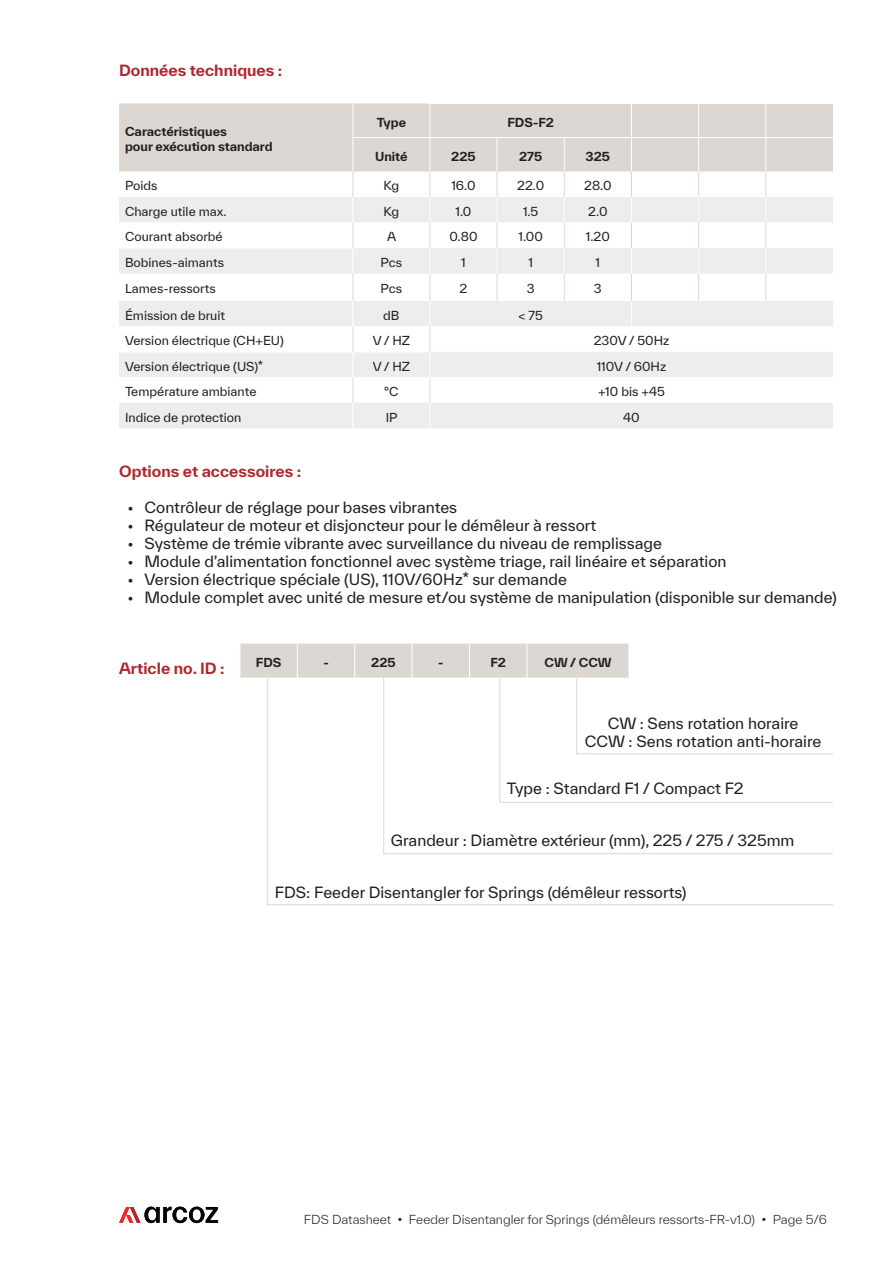
<style>
.page{position:relative;width:893px;height:1263px;background:#fff}
.page>*{position:absolute;margin:0;border:0;box-sizing:border-box;transform-origin:0 0}
.t1{font:15px "TWK Everett";color:#231f20}
.t2{font:700 15px "TWK Everett";color:#ae282e}
.t3{font:12px "TWK Everett";color:#231f20}
.t4{font:700 12px "TWK Everett";color:#231f20}
.t5{font:300 12px "TWK Everett";color:#231f20}
</style>
<div class="page">
<svg style="left:119px;top:1207px;width:99px;height:16px"></svg>
<div style="left:119px;top:103px;width:714px;height:69px;background:#ddd7d4"></div>
<hr style="left:353px;top:103px;width:1px;height:35px;background:#fff">
<hr style="left:353px;top:138px;width:1px;height:34px;background:#fff">
<hr style="left:429px;top:104px;width:1px;height:33px;background:#fff">
<hr style="left:429px;top:138px;width:1px;height:34px;background:#fff">
<hr style="left:497px;top:138px;width:1px;height:34px;background:#fff">
<hr style="left:564px;top:138px;width:1px;height:34px;background:#fff">
<hr style="left:631px;top:104px;width:1px;height:33px;background:#fff">
<hr style="left:631px;top:138px;width:1px;height:34px;background:#fff">
<hr style="left:698px;top:104px;width:1px;height:33px;background:#fff">
<hr style="left:698px;top:138px;width:1px;height:34px;background:#fff">
<hr style="left:765px;top:104px;width:1px;height:33px;background:#fff">
<hr style="left:765px;top:138px;width:1px;height:34px;background:#fff">
<hr style="left:429px;top:103px;width:68px;height:1px;background:#fff">
<hr style="left:497px;top:103px;width:67px;height:1px;background:#fff">
<hr style="left:564px;top:103px;width:67px;height:1px;background:#fff">
<hr style="left:631px;top:103px;width:34px;height:1px;background:#fff">
<hr style="left:665px;top:103px;width:34px;height:1px;background:#fff">
<hr style="left:699px;top:103px;width:67px;height:1px;background:#fff">
<hr style="left:766px;top:103px;width:67px;height:1px;background:#fff">
<hr style="left:353px;top:137px;width:77px;height:1px;background:#fff">
<svg style="left:119px;top:172px;width:714px;height:256px"></svg>
<hr style="left:430px;top:137px;width:67px;height:1px;background:#fff">
<hr style="left:497px;top:137px;width:67px;height:1px;background:#fff">
<hr style="left:564px;top:137px;width:67px;height:1px;background:#fff">
<hr style="left:631px;top:137px;width:34px;height:1px;background:#fff">
<hr style="left:665px;top:137px;width:34px;height:1px;background:#fff">
<hr style="left:699px;top:137px;width:67px;height:1px;background:#fff">
<hr style="left:766px;top:137px;width:67px;height:1px;background:#fff">
<div style="left:241px;top:644px;width:388px;height:34px;background:#ddd7d4"></div>
<hr style="left:297px;top:644px;width:1px;height:34px;background:#fff">
<hr style="left:354px;top:644px;width:1px;height:34px;background:#fff">
<hr style="left:412px;top:644px;width:1px;height:34px;background:#fff">
<hr style="left:469px;top:644px;width:1px;height:34px;background:#fff">
<hr style="left:527px;top:644px;width:1px;height:34px;background:#fff">
<hr style="left:576px;top:678px;width:1px;height:76px;background:#ddd7d4">
<hr style="left:499px;top:678px;width:1px;height:125px;background:#ddd7d4">
<hr style="left:383px;top:678px;width:1px;height:176px;background:#ddd7d4">
<hr style="left:267px;top:678px;width:1px;height:227px;background:#ddd7d4">
<hr style="left:576px;top:753px;width:257px;height:1px;background:#ddd7d4">
<hr style="left:499px;top:802px;width:334px;height:1px;background:#ddd7d4">
<hr style="left:383px;top:853px;width:450px;height:1px;background:#ddd7d4">
<hr style="left:267px;top:904px;width:566px;height:1px;background:#ddd7d4">
<p class="t2" style="left:119px;top:60px;width:165px">Données techniques :</p>
<p class="t4" style="left:125px;top:123px;width:103px">Caractéristiques</p>
<p class="t4" style="left:125px;top:138px;width:149px">pour exécution standard</p>
<p class="t4" style="left:377px;top:113px;width:31px">Type</p>
<p class="t4" style="left:507px;top:113px;width:48px">FDS-F2</p>
<p class="t4" style="left:375px;top:147px;width:34px">Unité</p>
<p class="t4" style="left:451px;top:147px;width:26px">225</p>
<p class="t4" style="left:519px;top:147px;width:25px">275</p>
<p class="t4" style="left:586px;top:147px;width:26px">325</p>
<p class="t3" style="left:125px;top:177px;width:34px">Poids</p>
<p class="t3" style="left:384px;top:177px;width:17px">Kg</p>
<p class="t3" style="left:451px;top:177px;width:26px">16.0</p>
<p class="t3" style="left:517px;top:177px;width:29px">22.0</p>
<p class="t3" style="left:584px;top:177px;width:29px">28.0</p>
<p class="t3" style="left:125px;top:203px;width:103px">Charge utile max.</p>
<p class="t3" style="left:384px;top:203px;width:17px">Kg</p>
<p class="t3" style="left:455px;top:203px;width:17px">1.0</p>
<p class="t3" style="left:523px;top:203px;width:17px">1.5</p>
<p class="t3" style="left:588px;top:203px;width:21px">2.0</p>
<p class="t3" style="left:125px;top:228px;width:99px">Courant absorbé</p>
<p class="t3" style="left:387px;top:228px;width:11px">A</p>
<p class="t3" style="left:449px;top:228px;width:30px">0.80</p>
<p class="t3" style="left:518px;top:228px;width:26px">1.00</p>
<p class="t3" style="left:586px;top:228px;width:26px">1.20</p>
<p class="t3" style="left:125px;top:254px;width:100px">Bobines-aimants</p>
<p class="t3" style="left:381px;top:254px;width:23px">Pcs</p>
<p class="t3" style="left:461px;top:254px;width:6px">1</p>
<p class="t3" style="left:528px;top:254px;width:6px">1</p>
<p class="t3" style="left:596px;top:254px;width:6px">1</p>
<p class="t3" style="left:125px;top:280px;width:92px">Lames-ressorts</p>
<p class="t3" style="left:381px;top:280px;width:23px">Pcs</p>
<p class="t3" style="left:460px;top:280px;width:9px">2</p>
<p class="t3" style="left:527px;top:280px;width:9px">3</p>
<p class="t3" style="left:594px;top:280px;width:9px">3</p>
<p class="t3" style="left:125px;top:307px;width:102px">Émission de bruit</p>
<p class="t3" style="left:383px;top:307px;width:18px">dB</p>
<p class="t3" style="left:518px;top:307px;width:26px">&lt; 75</p>
<p class="t3" style="left:125px;top:332px;width:160px">Version électrique (CH+EU)</p>
<p class="t3" style="left:373px;top:332px;width:39px">V / HZ</p>
<p class="t3" style="left:594px;top:332px;width:77px">230V / 50Hz</p>
<p class="t3" style="left:125px;top:358px;width:140px">Version électrique (US)*</p>
<p class="t3" style="left:373px;top:358px;width:39px">V / HZ</p>
<p class="t3" style="left:597px;top:358px;width:71px">110V / 60Hz</p>
<p class="t3" style="left:125px;top:383px;width:133px">Température ambiante</p>
<p class="t3" style="left:384px;top:383px;width:16px">°C</p>
<p class="t3" style="left:598px;top:383px;width:68px">+10 bis +45</p>
<p class="t3" style="left:125px;top:409px;width:118px">Indice de protection</p>
<p class="t3" style="left:386px;top:409px;width:13px">IP</p>
<p class="t3" style="left:623px;top:409px;width:18px">40</p>
<p class="t2" style="left:119px;top:461px;width:184px">Options et accessoires :</p>
<p class="t1" style="left:128px;top:497px;width:331px">• Contrôleur de réglage pour bases vibrantes</p>
<p class="t1" style="left:128px;top:515px;width:470px">• Régulateur de moteur et disjoncteur pour le démêleur à ressort</p>
<p class="t1" style="left:128px;top:533px;width:536px">• Système de trémie vibrante avec surveillance du niveau de remplissage</p>
<p class="t1" style="left:128px;top:551px;width:601px">• Module d’alimentation fonctionnel avec système triage, rail linéaire et séparation</p>
<p class="t1" style="left:128px;top:569px;width:441px">• Version électrique spéciale (US), 110V/60Hz* sur demande</p>
<p class="t1" style="left:128px;top:587px;width:711px">• Module complet avec unité de mesure et/ou système de manipulation (disponible sur demande)</p>
<p class="t2" style="left:119px;top:658px;width:107px">Article no. ID :</p>
<p class="t4" style="left:256px;top:653px;width:27px">FDS</p>
<p class="t4" style="left:323px;top:653px;width:7px">-</p>
<p class="t4" style="left:371px;top:653px;width:26px">225</p>
<p class="t4" style="left:438px;top:653px;width:7px">-</p>
<p class="t4" style="left:490px;top:653px;width:17px">F2</p>
<p class="t4" style="left:544px;top:653px;width:69px">CW / CCW</p>
<p class="t1" style="left:608px;top:713px;width:192px">CW : Sens rotation horaire</p>
<p class="t1" style="left:585px;top:731px;width:238px">CCW : Sens rotation anti-horaire</p>
<p class="t1" style="left:507px;top:778px;width:238px">Type : Standard F1 / Compact F2</p>
<p class="t1" style="left:391px;top:830px;width:405px">Grandeur : Diamètre extérieur (mm), 225 / 275 / 325mm</p>
<p class="t1" style="left:275px;top:882px;width:413px">FDS: Feeder Disentangler for Springs (démêleur ressorts)</p>
<p class="t5" style="left:304px;top:1211px;width:525px">FDS Datasheet • Feeder Disentangler for Springs (démêleurs ressorts-FR-v1.0) • Page 5/6</p>
</div>
